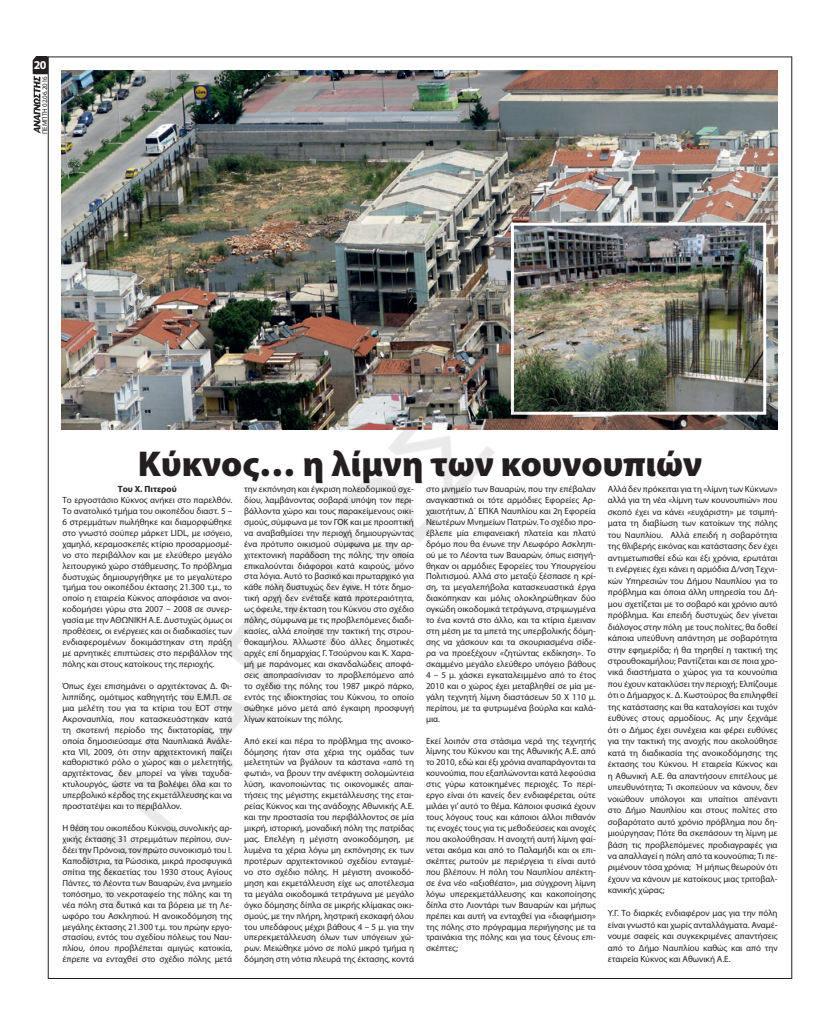
<style>
.page{position:relative;width:823px;height:1035px;background:#fff}
.page>*{position:absolute;margin:0;border:0;box-sizing:border-box;transform-origin:0 0}
.t1{font:900 36px "Myriad Pro";color:#231f20}
.t2{font:700 12px "Myriad Pro";color:#fff}
.t3{font:9px/10.9px "Myriad Pro";color:#231f20;text-align:justify}
.t4{font:700 9px "Myriad Pro";color:#231f20}
.t5{font:7px "Myriad Pro";letter-spacing:-.01em;color:#231f20}
</style>
<div class="page">
<hr style="left:48px;top:57px;width:743px;height:1px;background:#231f20">
<hr style="left:48px;top:978px;width:743px;height:1px;background:#231f20">
<hr style="left:791px;top:56px;width:1px;height:923px;background:#231f20">
<svg style="left:33px;top:57px;width:2px;height:74px"></svg>
<img style="left:35px;top:56px;width:743px;height:923px">
<h2 class="t2" style="left:34px;top:57px;width:14px">20</h2>
<p class="t5" style="left:40px;top:134px;width:59px;rotate:-90deg">ΠΕΜΠΤΗ 02.06.2016</p>
<h1 class="t1" style="left:138px;top:440px;width:565px">Κύκνος… η λίμνη των κουνουπιών</h1>
<p class="t4" style="left:118px;top:483px;width:60px">Του Χ. Πιτερού</p>
<p class="t3" style="left:62px;top:494px;width:171px">Το εργοστάσιο Κύκνος ανήκει στο παρελθόν.<br>Το ανατολικό τμήμα του οικοπέδου διαστ. 5 – 6 στρεμμάτων πωλήθηκε και διαμορφώθηκε στο γνωστό σούπερ μάρκετ LIDL, με ισόγειο, χαμηλό, κεραμοσκεπές κτίριο προσαρμοσμέ&shy;νο στο περιβάλλον και με ελεύθερο μεγάλο λειτουργικό χώρο στάθμευσης. Το πρόβλημα δυστυχώς δημιουργήθηκε με το μεγαλύτερο τμήμα του οικοπέδου έκτασης 21.300 τ.μ., το οποίο η εταιρεία Κύκνος αποφάσισε να ανοι&shy;κοδομήσει γύρω στα 2007 – 2008 σε συνερ&shy;γασία με την ΑΘΩΝΙΚΗ Α.Ε. Δυστυχώς όμως οι προθέσεις, οι ενέργειες και οι διαδικασίες των ενδιαφερομένων δοκιμάστηκαν στη πράξη με αρνητικές επιπτώσεις στο περιβάλλον της πόλης και στους κατοίκους της περιοχής.</p>
<p class="t3" style="left:62px;top:680px;width:171px">Όπως έχει επισημάνει ο αρχιτέκτονας Δ. Φι&shy;λιππίδης, ομότιμος καθηγητής του Ε.Μ.Π. σε μια μελέτη του για τα κτίρια του ΕΟΤ στην Ακροναυπλία, που κατασκευάστηκαν κατά τη σκοτεινή περίοδο της δικτατορίας, την οποία δημοσιεύσαμε στα Ναυπλιακά Ανάλε&shy;κτα VII, 2009, ότι στην αρχιτεκτονική παίζει καθοριστικό ρόλο ο χώρος και ο μελετητής, αρχιτέκτονας, δεν μπορεί να γίνει ταχυδα&shy;κτυλουργός, ώστε να τα βολέψει όλα και το υπερβολικό κέρδος της εκμετάλλευσης και να προστατέψει και το περιβάλλον.</p>
<p class="t3" style="left:62px;top:822px;width:171px">Η θέση του οικοπέδου Κύκνου, συνολικής αρ&shy;χικής έκτασης 31 στρεμμάτων περίπου, συν&shy;δέει την Πρόνοια, τον πρώτο συνοικισμό του Ι.<br>Καποδίστρια, τα Ρώσσικα, μικρά προσφυγικά σπίτια της δεκαετίας του 1930 στους Αγίους Πάντες, το Λέοντα των Βαυαρών, ένα μνημείο τοπόσημο, το νεκροταφείο της πόλης και τη νέα πόλη στα δυτικά και τα βόρεια με τη Λε&shy;ωφόρο του Ασκληπιού. Η ανοικοδόμηση της μεγάλης έκτασης 21.300 τ.μ. του πρώην εργο&shy;στασίου, εντός του σχεδίου πόλεως του Ναυ&shy;πλίου, όπου προβλέπεται αμιγώς κατοικία, έπρεπε να ενταχθεί στο σχέδιο πόλης μετά</p>
<p class="t3" style="left:607px;top:483px;width:171px;line-height:11.5px">Αλλά δεν πρόκειται για τη «λίμνη των Κύκνων» αλλά για τη νέα «λίμνη των κουνουπιών» που σκοπό έχει να κάνει «ευχάριστη» με τσιμπή&shy;ματα τη διαβίωση των κατοίκων της πόλης του Ναυπλίου. Αλλά επειδή η σοβαρότητα της θλιβερής εικόνας και κατάστασης δεν έχει αντιμετωπισθεί εδώ και έξι χρόνια, ερωτάται τι ενέργειες έχει κάνει η αρμόδια Δ/νση Τεχνι&shy;κών Υπηρεσιών του Δήμου Ναυπλίου για το πρόβλημα και όποια άλλη υπηρεσία του Δή&shy;μου σχετίζεται με το σοβαρό και χρόνιο αυτό πρόβλημα. Και επειδή δυστυχώς δεν γίνεται διάλογος στην πόλη με τους πολίτες, θα δοθεί κάποια υπεύθυνη απάντηση με σοβαρότητα στην εφημερίδα; ή θα τηρηθεί η τακτική της στρουθοκαμήλου; Ραντίζεται και σε ποια χρο&shy;νικά διαστήματα ο χώρος για τα κουνούπια που έχουν κατακλύσει την περιοχή; Ελπίζουμε ότι ο Δήμαρχος κ. Δ. Κωστούρος θα επιληφθεί της κατάστασης και θα καταλογίσει και τυχόν ευθύνες στους αρμοδίους. Ας μην ξεχνάμε ότι ο Δήμος έχει συνέχεια και φέρει ευθύνες για την τακτική της ανοχής που ακολούθησε κατά τη διαδικασία της ανοικοδόμησης της έκτασης του Κύκνου. Η εταιρεία Κύκνος και η Αθωνική Α.Ε. θα απαντήσουν επιτέλους με υπευθυνότητα; Τι σκοπεύουν να κάνουν, δεν νοιώθουν υπόλογοι και υπαίτιοι απέναντι στο Δήμο Ναυπλίου και στους πολίτες στο σοβαρότατο αυτό χρόνιο πρόβλημα που δη&shy;μιούργησαν; Πότε θα σκεπάσουν τη λίμνη με βάση τις προβλεπόμενες προδιαγραφές για να απαλλαγεί η πόλη από τα κουνούπια; Τι πε&shy;ριμένουν τόσα χρόνια; Ή μήπως θεωρούν ότι έχουν να κάνουν με κατοίκους μιας τριτοβαλ&shy;κανικής χώρας;</p>
<p class="t3" style="left:607px;top:907px;width:171px;line-height:11.5px">Υ.Γ. Το διαρκές ενδιαφέρον μας για την πόλη είναι γνωστό και χωρίς ανταλλάγματα. Αναμέ&shy;νουμε σαφείς και συγκεκριμένες απαντήσεις από το Δήμο Ναυπλίου καθώς και από την εταιρεία Κύκνος και Αθωνική Α.Ε.</p>
<p class="t3" style="left:426px;top:483px;width:171px">στο μνημείο των Βαυαρών, που την επέβαλαν αναγκαστικά οι τότε αρμόδιες Εφορείες Αρ&shy;χαιοτήτων, Δ΄ ΕΠΚΑ Ναυπλίου και 2η Εφορεία Νεωτέρων Μνημείων Πατρών. Το σχέδιο προ&shy;έβλεπε μία επιφανειακή πλατεία και πλατύ δρόμο που θα ένωνε την Λεωφόρο Ασκληπι&shy;ού με το Λέοντα των Βαυαρών, όπως εισηγή&shy;θηκαν οι αρμόδιες Εφορείες του Υπουργείου Πολιτισμού. Αλλά στο μεταξύ ξέσπασε η κρί&shy;ση, τα μεγαλεπήβολα κατασκευαστικά έργα διακόπηκαν και μόλις ολοκληρώθηκαν δύο ογκώδη οικοδομικά τετράγωνα, στριμωγμένα το ένα κοντά στο άλλο, και τα κτίρια έμειναν στη μέση με τα μπετά της υπερβολικής δόμη&shy;σης να χάσκουν και τα σκουριασμένα σίδε&shy;ρα να προεξέχουν «ζητώντας εκδίκηση». Το σκαμμένο μεγάλο ελεύθερο υπόγειο βάθους 4 – 5 μ. χάσκει εγκαταλειμμένο από το έτος 2010 και ο χώρος έχει μεταβληθεί σε μία με&shy;γάλη τεχνητή λίμνη διαστάσεων 50 Χ 110 μ. περίπου, με τα φυτρωμένα βούρλα και καλά&shy;μια.</p>
<p class="t3" style="left:426px;top:735px;width:171px">Εκεί λοιπόν στα στάσιμα νερά της τεχνητής λίμνης του Κύκνου και της Αθωνικής Α.Ε. από το 2010, εδώ και έξι χρόνια αναπαράγονται τα κουνούπια, που εξαπλώνονται κατά λεφούσια στις γύρω κατοικημένες περιοχές. Το περί&shy;εργο είναι ότι κανείς δεν ενδιαφέρεται, ούτε μιλάει γι’ αυτό το θέμα. Κάποιοι φυσικά έχουν τους λόγους τους και κάποιοι άλλοι πιθανόν τις ενοχές τους για τις μεθοδεύσεις και ανοχές που ακολούθησαν. Η ανοιχτή αυτή λίμνη φαί&shy;νεται ακόμα και από το Παλαμήδι και οι επι&shy;σκέπτες ρωτούν με περιέργεια τι είναι αυτό που βλέπουν. Η πόλη του Ναυπλίου απέκτη&shy;σε ένα νέο «αξιοθέατο», μια σύγχρονη λίμνη λόγω υπερεκμετάλλευσης και κακοποίησης δίπλα στο Λιοντάρι των Βαυαρών και μήπως πρέπει και αυτή να ενταχθεί για «διαφήμιση» της πόλης στο πρόγραμμα περιήγησης με τα τραινάκια της πόλης και για τους ξένους επι&shy;σκέπτες;</p>
<p class="t3" style="left:244px;top:483px;width:171px">την εκπόνηση και έγκριση πολεοδομικού σχε&shy;δίου, λαμβάνοντας σοβαρά υπόψη τον περι&shy;βάλλοντα χώρο και τους παρακείμενους οικι&shy;σμούς, σύμφωνα με τον ΓΟΚ και με προοπτική να αναβαθμίσει την περιοχή δημιουργώντας ένα πρότυπο οικισμού σύμφωνα με την αρ&shy;χιτεκτονική παράδοση της πόλης, την οποία επικαλούνται διάφοροι κατά καιρούς, μόνο στα λόγια. Αυτό το βασικό και πρωταρχικό για κάθε πόλη δυστυχώς δεν έγινε. Η τότε δημο&shy;τική αρχή δεν ενέταξε κατά προτεραιότητα, ως όφειλε, την έκταση του Κύκνου στο σχέδιο πόλης, σύμφωνα με τις προβλεπόμενες διαδι&shy;κασίες, αλλά εποίησε την τακτική της στρου&shy;θοκαμήλου. Άλλωστε δύο άλλες δημοτικές αρχές επί δημαρχίας Γ. Τσούρνου και Κ. Χαρα&shy;μή με παράνομες και σκανδαλώδεις αποφά&shy;σεις αποπρασίνισαν το προβλεπόμενο από το σχέδιο της πόλης του 1987 μικρό πάρκο, εντός της ιδιοκτησίας του Κύκνου, το οποίο σώθηκε μόνο μετά από έγκαιρη προσφυγή λίγων κατοίκων της πόλης.</p>
<p class="t3" style="left:244px;top:735px;width:171px">Από εκεί και πέρα το πρόβλημα της ανοικο&shy;δόμησης ήταν στα χέρια της ομάδας των μελετητών να βγάλουν τα κάστανα «από τη φωτιά», να βρουν την ανέφικτη σολομώντεια λύση, ικανοποιώντας τις οικονομικές απαι&shy;τήσεις της μέγιστης εκμετάλλευσης της εται&shy;ρείας Κύκνος και της ανάδοχης Αθωνικής Α.Ε. και την προστασία του περιβάλλοντος σε μία μικρή, ιστορική, μοναδική πόλη της πατρίδας μας. Επελέγη η μέγιστη ανοικοδόμηση, με λυμένα τα χέρια λόγω μη εκπόνησης εκ των προτέρων αρχιτεκτονικού σχεδίου ενταγμέ&shy;νο στο σχέδιο πόλης. Η μέγιστη ανοικοδό&shy;μηση και εκμετάλλευση είχε ως αποτέλεσμα τα μεγάλα οικοδομικά τετράγωνα με μεγάλο όγκο δόμησης δίπλα σε μικρής κλίμακας οικι&shy;σμούς, με την πλήρη, ληστρική εκσκαφή όλου του υπεδάφους μέχρι βάθους 4 – 5 μ. για την υπερεκμετάλλευση όλων των υπόγειων χώ&shy;ρων. Μειώθηκε μόνο σε πολύ μικρό τμήμα η δόμηση στη νότια πλευρά της έκτασης, κοντά</p>
</div>
